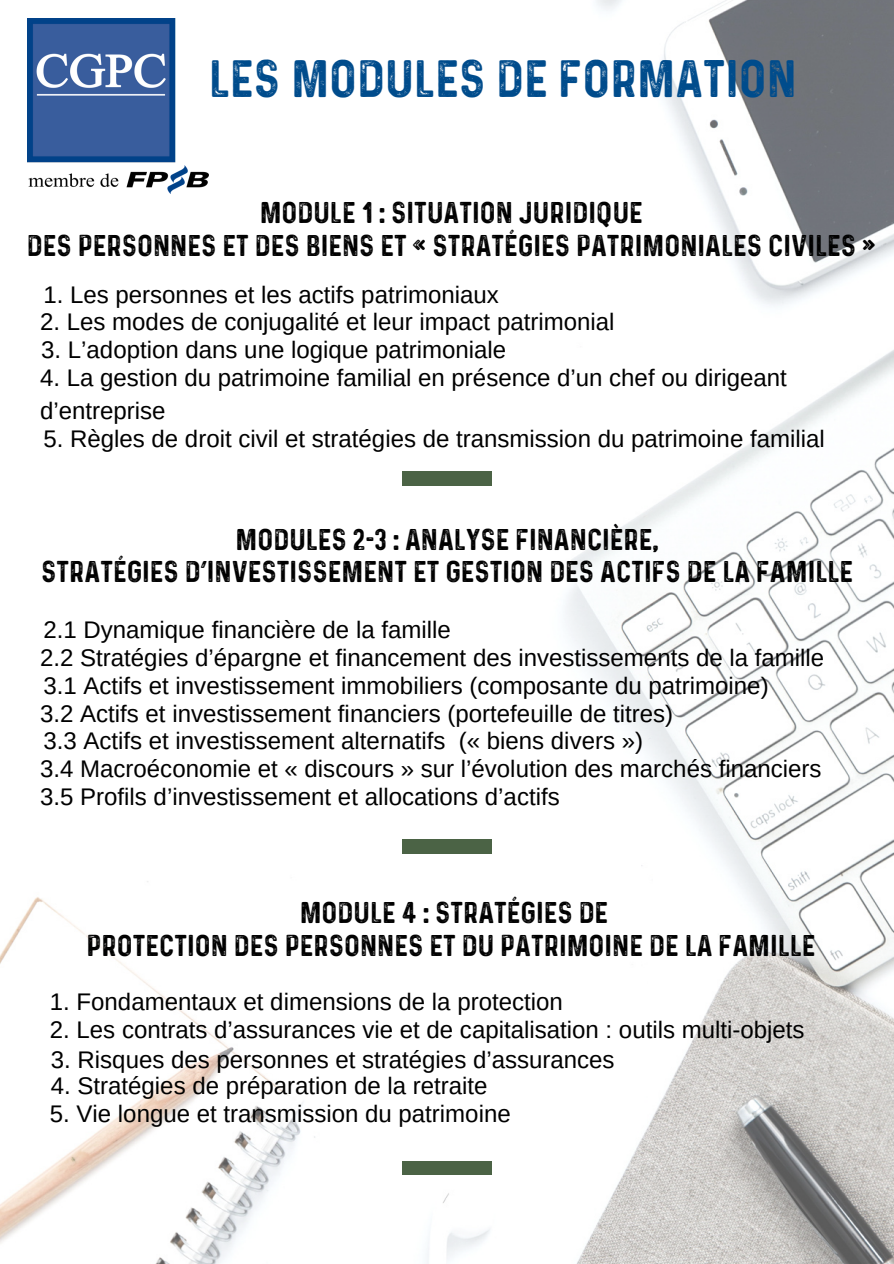
<style>
.page{position:relative;width:894px;height:1264px;background:#fff}
.page>*{position:absolute;margin:0;border:0;box-sizing:border-box;transform-origin:0 0}
.t1{font:42px "Prequel rough";color:#004c8c}
.t2{font:24px/27.9px "Arimo";color:#000}
.t3{font:24px/32.7px "Prequel rough";color:#000;text-align:center}
</style>
<div class="page">
<img style="left:0;top:0;width:893px;height:1263px">
<div style="left:402px;top:1161px;width:89px;height:13px;background:#4b6345"></div>
<img style="left:27px;top:19px;width:182px;height:174px">
<div style="left:402px;top:471px;width:89px;height:14px;background:#4b6345"></div>
<div style="left:402px;top:839px;width:89px;height:14px;background:#4b6345"></div>
<h1 class="t1" style="left:209px;top:55px;width:589px">LES MODULES DE FORMATION</h1>
<p class="t3" style="left:27px;top:198px;width:849px">MODULE 1 : SITUATION JURIDIQUE<br>DES PERSONNES ET DES BIENS ET « STRATÉGIES PATRIMONIALES CIVILES »</p>
<p class="t2" style="left:43px;top:280px;width:457px">1. Les personnes et les actifs patrimoniaux</p>
<p class="t2" style="left:40px;top:308px;width:575px">2. Les modes de conjugalité et leur impact patrimonial</p>
<p class="t2" style="left:40px;top:361px;width:748px;line-height:32.7px">4. La gestion du patrimoine familial en présence d’un chef ou dirigeant d’entreprise</p>
<p class="t2" style="left:41px;top:336px;width:466px">3. L’adoption dans une logique patrimoniale</p>
<p class="t2" style="left:43px;top:424px;width:782px">5. Règles de droit civil et stratégies de transmission du patrimoine familial</p>
<p class="t3" style="left:41px;top:524px;width:813px">MODULES 2-3 : ANALYSE FINANCIÈRE,<br>STRATÉGIES D’INVESTISSEMENT ET GESTION DES ACTIFS DE LA FAMILLE</p>
<p class="t2" style="left:40px;top:615px;width:785px">2.1 Dynamique financière de la famille<br>2.2 Stratégies d’épargne et financement des investissements de la famille 3.1 Actifs et investissement immobiliers (composante du patrimoine)<br>3.2 Actifs et investissement financiers (portefeuille de titres)<br>3.3 Actifs et investissement alternatifs (« biens divers »)<br>3.4 Macroéconomie et « discours » sur l’évolution des marchés financiers 3.5 Profils d’investissement et allocations d’actifs</p>
<p class="t3" style="left:86px;top:897px;width:730px">MODULE 4 : STRATÉGIES DE<br>PROTECTION DES PERSONNES ET DU PATRIMOINE DE LA FAMILLE</p>
<p class="t2" style="left:50px;top:988px;width:514px">1. Fondamentaux et dimensions de la protection</p>
<p class="t2" style="left:50px;top:1016px;width:756px">2. Les contrats d’assurances vie et de capitalisation : outils multi-objets</p>
<p class="t2" style="left:51px;top:1045px;width:565px">3. Risques des personnes et stratégies d’assurances</p>
<p class="t2" style="left:51px;top:1071px;width:438px">4. Stratégies de préparation de la retraite</p>
<p class="t2" style="left:50px;top:1099px;width:462px">5. Vie longue et transmission du patrimoine</p>
</div>
